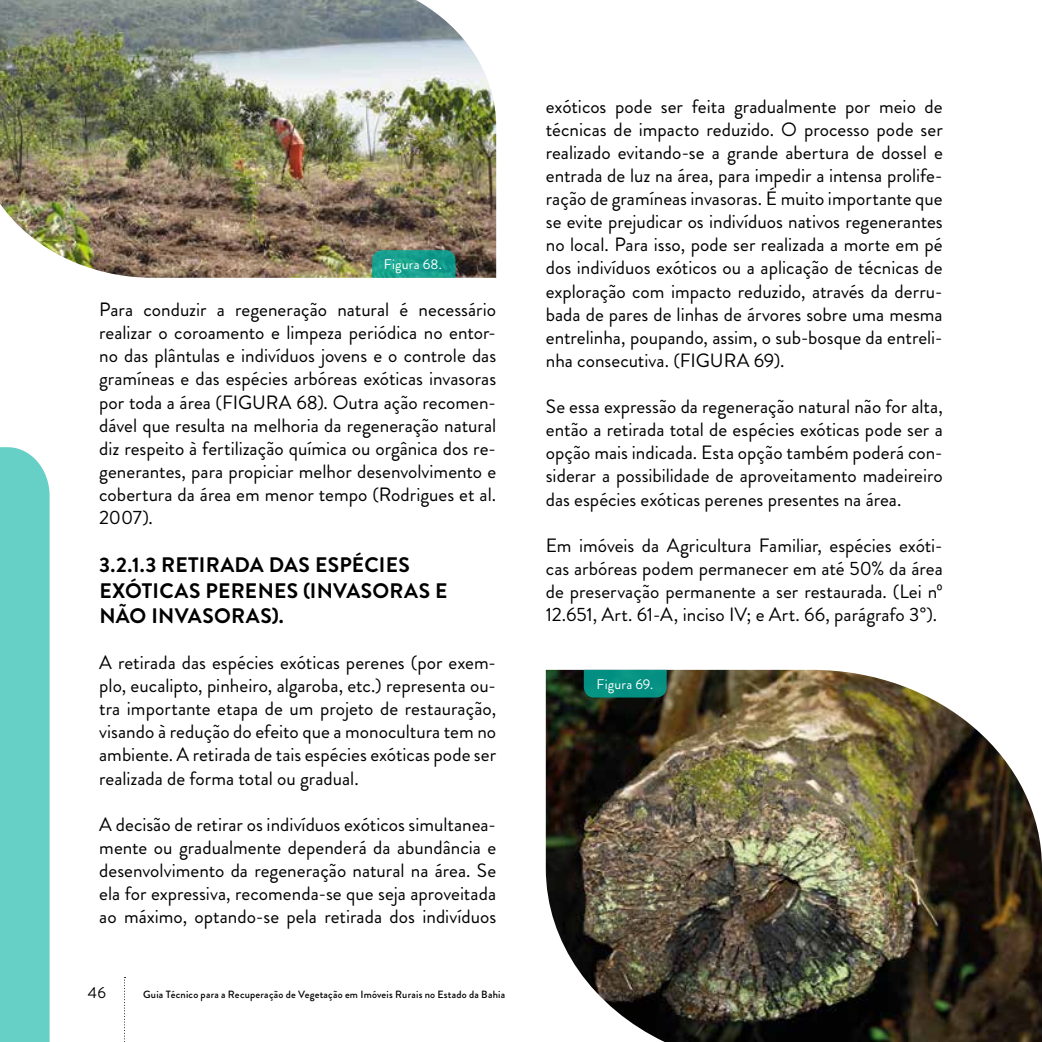
<style>
.page{position:relative;width:1042px;height:1042px;background:#fff}
.page>*{position:absolute;margin:0;border:0;box-sizing:border-box;transform-origin:0 0}
.t1{font:700 21px/25.2px "Brandon Grotesque";letter-spacing:.015em;color:#000}
.t2{font:19.25px/23.1px "Brandon Grotesque";color:#000;text-align:justify}
.t3{font:15.75px "Brandon Grotesque";color:#000}
.t4{font:14px "Brandon Grotesque";letter-spacing:.015em;color:#fff}
.t5{font:500 10.5px "Brandon Grotesque";letter-spacing:.02em;color:#000}
</style>
<div class="page">
<div style="left:0;top:447px;width:50px;height:595px;background:#66cfc6"></div>
<img style="left:546px;top:670px;width:496px;height:372px">
<img style="left:0;top:0;width:496px;height:278px">
<div style="left:584px;top:670px;width:83px;height:27px;background:#049082"></div>
<svg style="left:372px;top:250px;width:83px;height:28px;background:#1a9e8d"></svg>
<svg style="left:124px;top:977px;width:1px;height:65px"></svg>
<p class="t4" style="left:384px;top:254px;width:60px">Figura 68.</p>
<p class="t2" style="left:99px;top:298px;width:398px">Para conduzir a regeneração natural é necessário realizar o coroamento e limpeza periódica no entor&shy;no das plântulas e indivíduos jovens e o controle das gramíneas e das espécies arbóreas exóticas invasoras por toda a área (FIGURA 68). Outra ação recomen&shy;dável que resulta na melhoria da regeneração natural diz respeito à fertilização química ou orgânica dos re&shy;generantes, para propiciar melhor desenvolvimento e cobertura da área em menor tempo (Rodrigues et al.<br>2007).</p>
<p class="t1" style="left:99px;top:553px;width:350px">3.2.1.3 RETIRADA DAS ESPÉCIES<br>EXÓTICAS PERENES (INVASORAS E<br>NÃO INVASORAS).</p>
<p class="t2" style="left:99px;top:651px;width:398px">A retirada das espécies exóticas perenes (por exem&shy;plo, eucalipto, pinheiro, algaroba, etc.) representa ou&shy;tra importante etapa de um projeto de restauração, visando à redução do efeito que a monocultura tem no ambiente. A retirada de tais espécies exóticas pode ser realizada de forma total ou gradual.</p>
<p class="t2" style="left:99px;top:813px;width:398px">A decisão de retirar os indivíduos exóticos simultanea&shy;mente ou gradualmente dependerá da abundância e desenvolvimento da regeneração natural na área. Se ela for expressiva, recomenda-se que seja aproveitada ao máximo, optando-se pela retirada dos indivíduos</p>
<p class="t3" style="left:88px;top:981px;width:20px">46</p>
<p class="t5" style="left:143px;top:986px;width:364px">Guia Técnico para a Recuperação de Vegetação em Imóveis Rurais no Estado da Bahia</p>
<p class="t2" style="left:546px;top:95px;width:398px">exóticos pode ser feita gradualmente por meio de técnicas de impacto reduzido. O processo pode ser realizado evitando-se a grande abertura de dossel e entrada de luz na área, para impedir a intensa prolife&shy;ração de gramíneas invasoras. É muito importante que se evite prejudicar os indivíduos nativos regenerantes no local. Para isso, pode ser realizada a morte em pé dos indivíduos exóticos ou a aplicação de técnicas de exploração com impacto reduzido, através da derru&shy;bada de pares de linhas de árvores sobre uma mesma entrelinha, poupando, assim, o sub-bosque da entreli&shy;nha consecutiva. (FIGURA 69).</p>
<p class="t2" style="left:546px;top:395px;width:398px">Se essa expressão da regeneração natural não for alta, então a retirada total de espécies exóticas pode ser a opção mais indicada. Esta opção também poderá con&shy;siderar a possibilidade de aproveitamento madeireiro das espécies exóticas perenes presentes na área.</p>
<p class="t2" style="left:546px;top:534px;width:398px">Em imóveis da Agricultura Familiar, espécies exóti&shy;cas arbóreas podem permanecer em até 50% da área de preservação permanente a ser restaurada. (Lei nº 12.651, Art. 61-A, inciso IV; e Art. 66, parágrafo 3°).</p>
<p class="t4" style="left:596px;top:674px;width:58px">Figura 69.</p>
</div>
